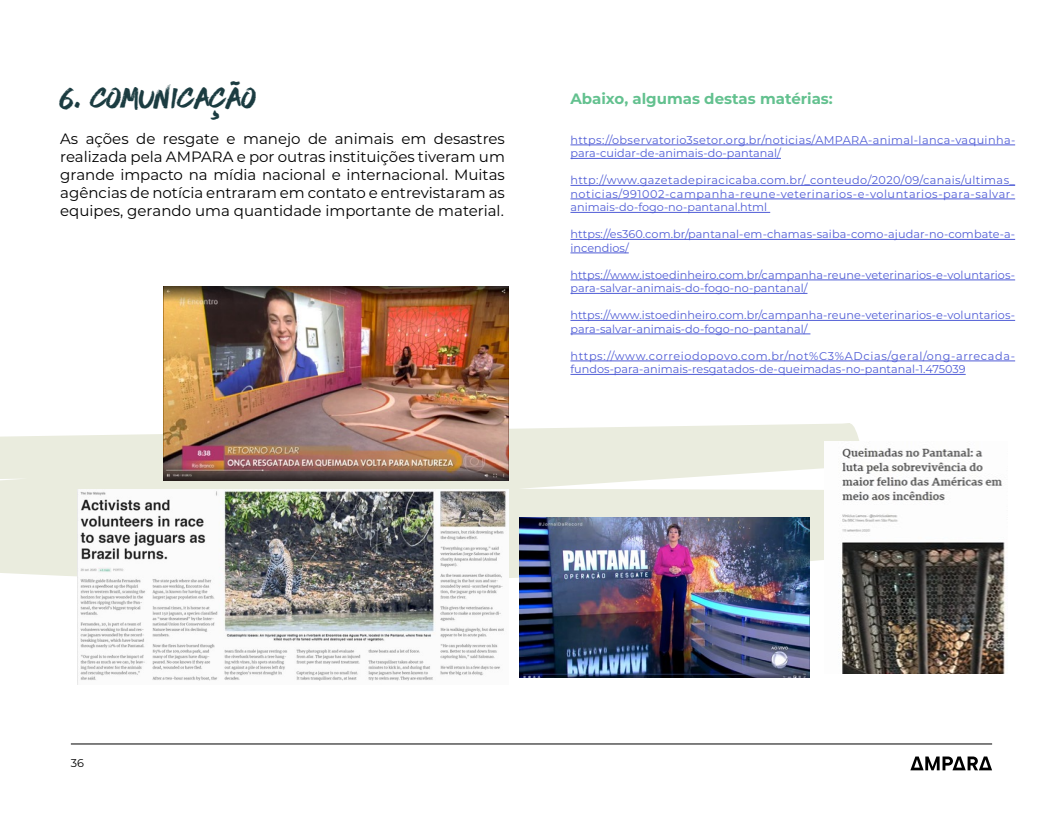
<style>
.page{position:relative;width:1063px;height:815px;background:#fff}
.page>*{position:absolute;margin:0;border:0;box-sizing:border-box;transform-origin:0 0}
.t1{font:42.5px "Have Heart Two";color:#1b3c41}
.t2{font:15px/18px "Montserrat";color:#000;text-align:justify}
.t3{font:700 15px "Montserrat";color:#63c18f}
.t4{font:11.25px/13.5px "Montserrat";letter-spacing:.005em;color:#4f5cd6}
.t5{font:11.25px/13.5px "Montserrat";letter-spacing:.035em;color:#4f5cd6}
.t6{font:11.25px "Montserrat";color:#000}
</style>
<div class="page">
<svg style="left:910px;top:756px;width:82px;height:14px"></svg>
<hr style="left:71px;top:744px;width:921px;height:1px;background:#000">
<svg style="left:0;top:423px;width:859px;height:166px;fill:#eaecde"></svg>
<hr style="left:570px;top:145px;width:445px;height:1px;background:#4f5cd6">
<hr style="left:570px;top:158px;width:211px;height:1px;background:#4f5cd6">
<hr style="left:570px;top:185px;width:445px;height:1px;background:#4f5cd6">
<hr style="left:570px;top:199px;width:445px;height:1px;background:#4f5cd6">
<hr style="left:570px;top:212px;width:200px;height:1px;background:#4f5cd6">
<hr style="left:570px;top:239px;width:445px;height:1px;background:#4f5cd6">
<hr style="left:570px;top:253px;width:59px;height:1px;background:#4f5cd6">
<hr style="left:570px;top:280px;width:445px;height:1px;background:#4f5cd6">
<hr style="left:570px;top:293px;width:237px;height:1px;background:#4f5cd6">
<hr style="left:570px;top:320px;width:445px;height:1px;background:#4f5cd6">
<hr style="left:570px;top:334px;width:240px;height:1px;background:#4f5cd6">
<hr style="left:570px;top:361px;width:445px;height:1px;background:#4f5cd6">
<hr style="left:570px;top:374px;width:396px;height:1px;background:#4f5cd6">
<img style="left:163px;top:286px;width:346px;height:194px">
<img style="left:519px;top:517px;width:290px;height:161px">
<img style="left:78px;top:490px;width:431px;height:191px">
<img style="left:824px;top:441px;width:181px;height:233px">
<h1 class="t1" style="left:60px;top:79px;width:198px">6. Comunicação</h1>
<p class="t2" style="left:60px;top:130px;width:446px">As ações de resgate e manejo de animais em desastres realizada pela AMPARA e por outras instituições tiveram um grande impacto na mídia nacional e internacional. Muitas agências de notícia entraram em contato e entrevistaram as equipes, gerando uma quantidade importante de material.</p>
<p class="t5" style="left:570px;top:133px;width:446px">https://observatorio3setor.org.br/noticias/AMPARA-animal-lanca-vaquinha&shy;para-cuidar-de-animais-do-pantanal/</p>
<h2 class="t3" style="left:570px;top:88px;width:264px">Abaixo, algumas destas matérias:</h2>
<p class="t4" style="left:570px;top:173px;width:446px;text-align:justify">http://www.gazetadepiracicaba.com.br/_conteudo/2020/09/canais/ultimas_ noticias/991002-campanha-reune-veterinarios-e-voluntarios-para-salvar&shy;animais-do-fogo-no-pantanal.html</p>
<p class="t4" style="left:570px;top:227px;width:446px">https://es360.com.br/pantanal-em-chamas-saiba-como-ajudar-no-combate-a&shy;incendios/</p>
<p class="t4" style="left:570px;top:268px;width:446px">https://www.istoedinheiro.com.br/campanha-reune-veterinarios-e-voluntarios&shy;para-salvar-animais-do-fogo-no-pantanal/</p>
<p class="t4" style="left:570px;top:308px;width:446px">https://www.istoedinheiro.com.br/campanha-reune-veterinarios-e-voluntarios&shy;para-salvar-animais-do-fogo-no-pantanal/</p>
<p class="t4" style="left:570px;top:349px;width:446px">https://www.correiodopovo.com.br/not%C3%ADcias/geral/ong-arrecada&shy;fundos-para-animais-resgatados-de-queimadas-no-pantanal-1.475039</p>
<p class="t6" style="left:71px;top:756px;width:15px">36</p>
</div>
